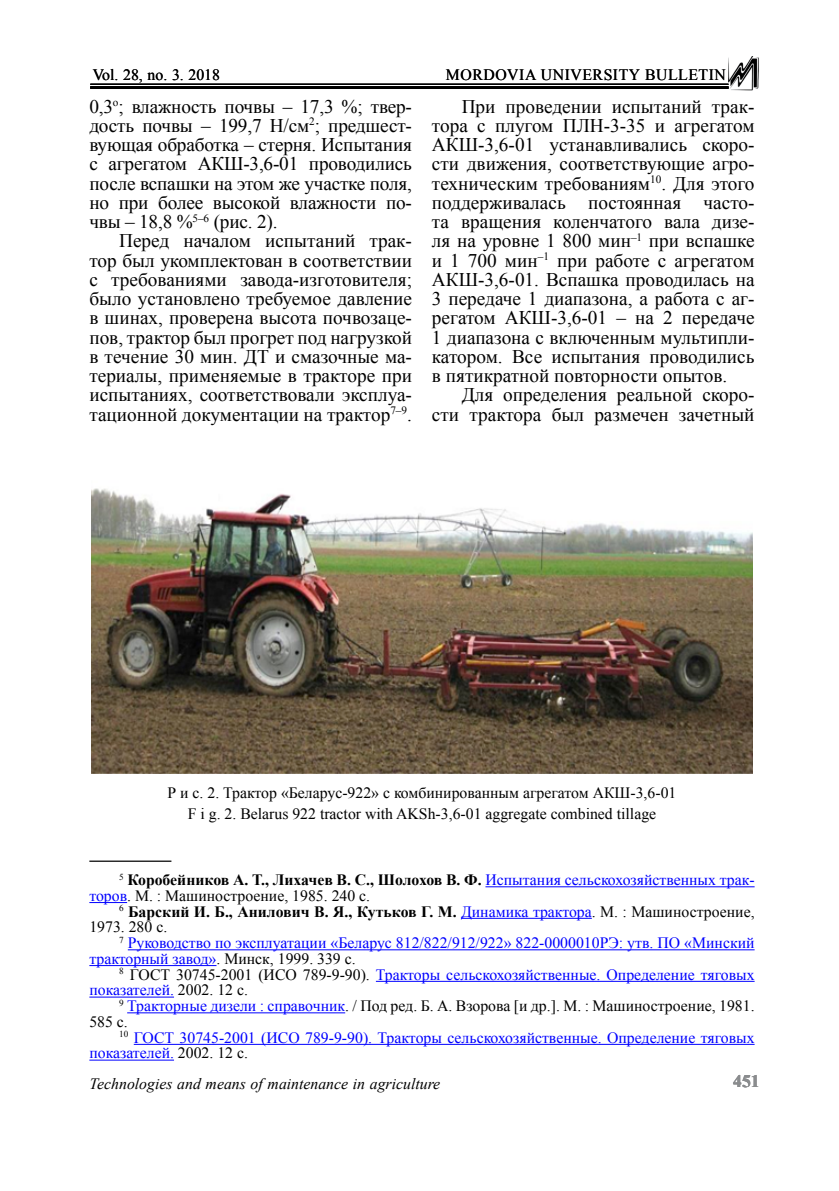
<style>
.page{position:relative;width:839px;height:1191px;background:#fff}
.page>*{position:absolute;margin:0;border:0;box-sizing:border-box;transform-origin:0 0}
.t1{font:19.25px/19.2px "Times New Roman";color:#000;text-align:justify}
.t2{font:700 17.5px "Times New Roman";color:#8a8c8e}
.t3{font:15.75px/15.8px "Times New Roman";color:#00f}
.t4{font:15.75px/15.8px "Times New Roman";color:#000}
.t5{font:700 15.75px/15.8px "Times New Roman";color:#000}
.t6{font:italic 15.75px "Times New Roman";color:#000}
.t7{font:15.75px "Times New Roman";letter-spacing:.035em;color:#000}
.s1{font-weight:400;color:#00f}
.s2{font-weight:400}
.s3{color:#000}
.s4{color:#00f}
</style>
<div class="page">
<img style="left:728px;top:56px;width:31px;height:34px">
<hr style="left:90px;top:84px;width:638px;height:1px;background:#000">
<hr style="left:90px;top:86px;width:638px;height:3px;background:#000">
<hr style="left:89px;top:860px;width:82px;height:1px;background:#000">
<hr style="left:485px;top:886px;width:269px;height:1px;background:#00f">
<hr style="left:89px;top:902px;width:38px;height:1px;background:#00f">
<hr style="left:461px;top:918px;width:130px;height:1px;background:#00f">
<hr style="left:128px;top:949px;width:626px;height:1px;background:#00f">
<hr style="left:89px;top:965px;width:127px;height:1px;background:#00f">
<hr style="left:376px;top:981px;width:378px;height:1px;background:#00f">
<hr style="left:89px;top:996px;width:85px;height:1px;background:#00f">
<hr style="left:127px;top:1012px;width:218px;height:1px;background:#00f">
<hr style="left:134px;top:1044px;width:620px;height:1px;background:#00f">
<hr style="left:89px;top:1059px;width:85px;height:1px;background:#00f">
<img style="left:91px;top:488px;width:661px;height:286px">
<p class="t4" style="left:93px;top:66px;width:129px">Vol. 28, no. 3. 2018</p>
<p class="t7" style="left:446px;top:64px;width:281px">Mordovia University Bulletin</p>
<p class="t1" style="left:89px;top:96px;width:324px">0,3<sup>о</sup>; влажность почвы – 17,3 %; твер&shy;дость почвы – 199,7 Н/см<sup>2</sup>; предшест&shy;вующая обработка – стерня. Испытания с агрегатом АКШ-3,6-01 проводились после вспашки на этом же участке поля, но при более высокой влажности по&shy;чвы – 18,8 %<sup>5–6</sup> (рис. 2).</p>
<p class="t1" style="left:89px;top:231px;width:324px;text-indent:30px">Перед началом испытаний трак&shy;тор был укомплектован в соответствии с требованиями завода-изготовителя; было установлено требуемое давление в шинах, проверена высота почвозаце&shy;пов, трактор был прогрет под нагрузкой в течение 30 мин. ДТ и смазочные ма&shy;териалы, применяемые в тракторе при испытаниях, соответствовали эксплуа&shy;тационной документации на трактор<sup>7–9</sup>.</p>
<p class="t1" style="left:432px;top:96px;width:324px;text-indent:30px">При проведении испытаний трак&shy;тора с плугом ПЛН-3-35 и агрегатом АКШ-3,6-01 устанавливались скоро&shy;сти движения, соответствующие агро&shy;техническим требованиям<sup>10</sup>. Для этого поддерживалась постоянная часто&shy;та вращения коленчатого вала дизе&shy;ля на уровне 1 800 мин<sup>‒1</sup> при вспашке и 1 700 мин<sup>‒1</sup> при работе с агрегатом АКШ-3,6-01. Вспашка проводилась на 3 передаче 1 диапазона, а работа с аг&shy;регатом АКШ-3,6-01 – на 2 передаче 1 диапазона с включенным мультипли&shy;катором. Все испытания проводились в пятикратной повторности опытов.</p>
<p class="t1" style="left:432px;top:385px;width:324px;text-align:right">Для определения реальной скоро&shy;сти трактора был размечен зачетный</p>
<p class="t4" style="left:167px;top:782px;width:510px;line-height:20.7px;text-align:center">Р и с. 2. Трактор «Беларус-922» с комбинированным агрегатом АКШ-3,6-01<br>F i g. 2. Belarus 922 tractor with AKSh-3,6-01 aggregate combined tillage</p>
<p class="t5" style="left:89px;top:871px;width:666px;text-indent:30px"><sup>5</sup> Коробейников А. Т., Лихачев В. С., Шолохов В. Ф. <span class="s1">Испытания сельскохозяйственных трак&shy;торов</span><span class="s2">. М. : Машиностроение, 1985. 240 с.</span></p>
<p class="t5" style="left:89px;top:903px;width:666px;text-indent:30px"><sup>6</sup> Барский И. Б., Анилович В. Я., Кутьков Г. М. <span class="s1">Динамика трактора</span><span class="s2">. М. : Машиностроение,<br>1973. 280 с.</span></p>
<p class="t3" style="left:89px;top:934px;width:666px;text-indent:30px"><sup>7</sup> Руководство по эксплуатации «Беларус 812/822/912/922» 822-0000010РЭ: утв. ПО «Минский тракторный завод»<span class="s3">. Минск, 1999. 339 с.</span></p>
<p class="t3" style="left:89px;top:966px;width:666px;text-indent:30px"><sup>8</sup> <span class="s3">ГОСТ 30745-2001 (ИСО 789-9-90).</span> Тракторы сельскохозяйственные. Определение тяговых показателей. <span class="s3">2002. 12 с.</span></p>
<p class="t4" style="left:89px;top:997px;width:666px;text-indent:30px"><sup>9</sup> <span class="s4">Тракторные дизели : справочник</span>. / Под ред. Б. А. Взорова [и др.]. М. : Машиностроение, 1981.<br>585 с.</p>
<p class="t3" style="left:89px;top:1029px;width:666px;text-indent:30px"><sup>10</sup> ГОСТ 30745-2001 (ИСО 789-9-90). Тракторы сельскохозяйственные. Определение тяговых показателей. <span class="s3">2002. 12 с.</span></p>
<p class="t6" style="left:90px;top:1073px;width:352px">technologies and means of maintenance in agriculture</p>
<p class="t2" style="left:733px;top:1068px;width:28px">451</p>
</div>
